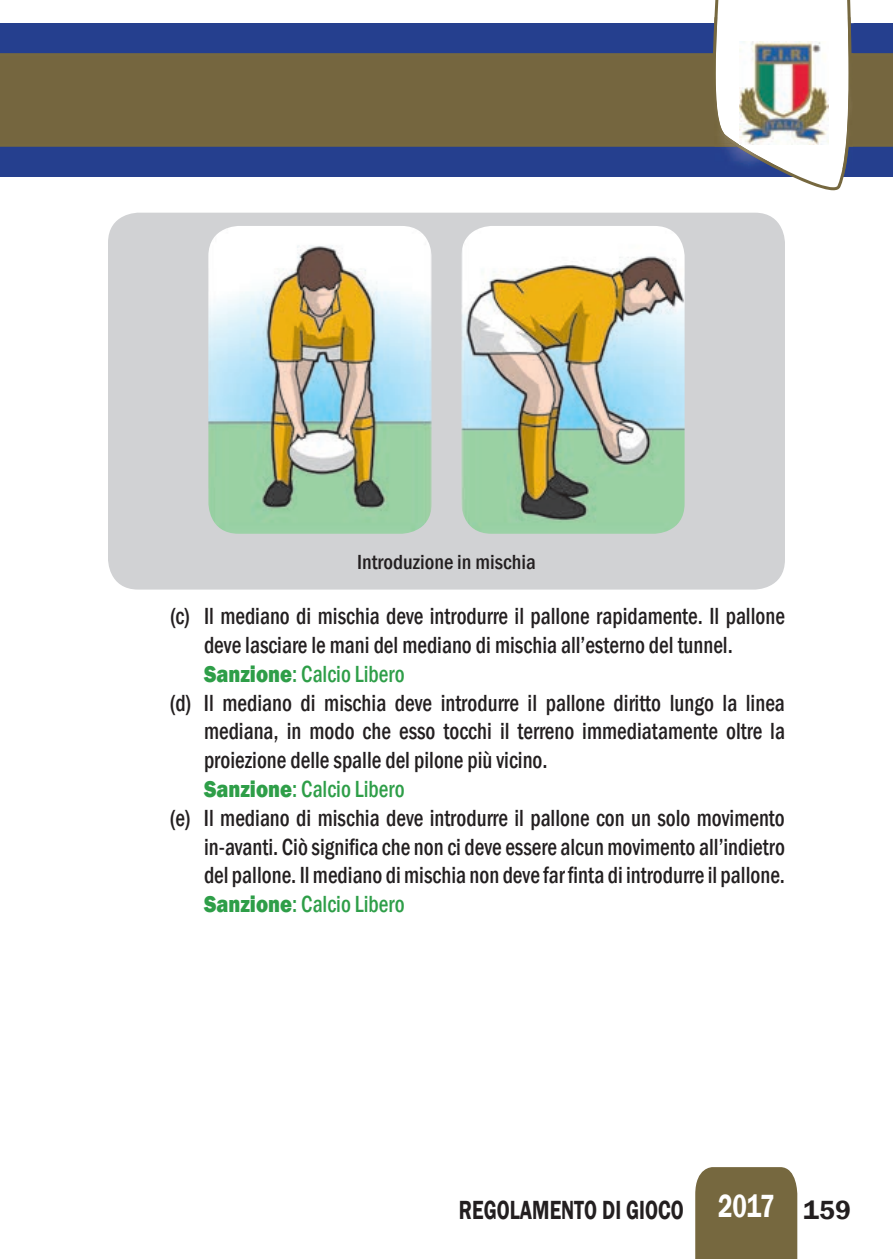
<style>
.page{position:relative;width:893px;height:1259px;background:#fff}
.page>*{position:absolute;margin:0;border:0;box-sizing:border-box;transform-origin:0 0}
.t1{font:600 27px "Franklin Gothic";color:#231f20;scale:.75 1}
.t2{font:500 condensed 24px "Franklin Gothic";color:#231f20;scale:.9 1}
.t3{font:500 condensed 24px "Franklin Gothic";color:#2e9e48;scale:.9 1}
.t4{font:500 condensed 21px "Franklin Gothic";color:#231f20}
.s1{font-weight:800;font-stretch:normal}
.s2{font-size:33px;color:#fff}
</style>
<div class="page">
<div style="left:0;top:23px;width:893px;height:153px;background:#253f8e"></div>
<div style="left:0;top:55px;width:893px;height:90px;background:#75663f"></div>
<hr style="left:0;top:53px;width:893px;height:3px;background:#76683f">
<hr style="left:0;top:144px;width:893px;height:3px;background:#76683f">
<div style="left:695px;top:1167px;width:102px;height:92px;background:#76683f"></div>
<svg style="left:707px;top:0;width:149px;height:191px"></svg>
<img style="left:714px;top:17px;width:137px;height:152px">
<img style="left:740px;top:41px;width:88px;height:103px">
<div style="left:108px;top:213px;width:677px;height:376px;background:#d1d2d4;border-radius:30px"></div>
<img style="left:208px;top:226px;width:224px;height:308px">
<img style="left:461px;top:226px;width:224px;height:308px">
<p class="t4" style="left:357px;top:548px;width:180px">Introduzione in mischia</p>
<p class="t2" style="left:170px;top:600px;width:685px">(c) Il mediano di mischia deve introdurre il pallone rapidamente. Il pallone</p>
<p class="t2" style="left:204px;top:629px;width:589px">deve lasciare le mani del mediano di mischia all’esterno del tunnel.</p>
<p class="t3" style="left:204px;top:658px;width:224px"><span class="s1">Sanzione</span>: Calcio Libero</p>
<p class="t2" style="left:170px;top:687px;width:685px">(d) Il mediano di mischia deve introdurre il pallone diritto lungo la linea</p>
<p class="t2" style="left:204px;top:715px;width:647px">mediana, in modo che esso tocchi il terreno immediatamente oltre la</p>
<p class="t2" style="left:204px;top:744px;width:383px">proiezione delle spalle del pilone più vicino.</p>
<p class="t3" style="left:204px;top:773px;width:224px"><span class="s1">Sanzione</span>: Calcio Libero</p>
<p class="t2" style="left:170px;top:802px;width:685px">(e) Il mediano di mischia deve introdurre il pallone con un solo movimento</p>
<p class="t2" style="left:204px;top:831px;width:647px">in-avanti. Ciò significa che non ci deve essere alcun movimento all’indietro</p>
<p class="t2" style="left:204px;top:859px;width:647px">del pallone. Il mediano di mischia non deve far finta di introdurre il pallone.</p>
<p class="t3" style="left:204px;top:888px;width:224px"><span class="s1">Sanzione</span>: Calcio Libero</p>
<p class="t1" style="left:459px;top:1193px;width:524px">REGOLAMENTO DI GIOCO <span class="s2">2017</span> 159</p>
</div>
